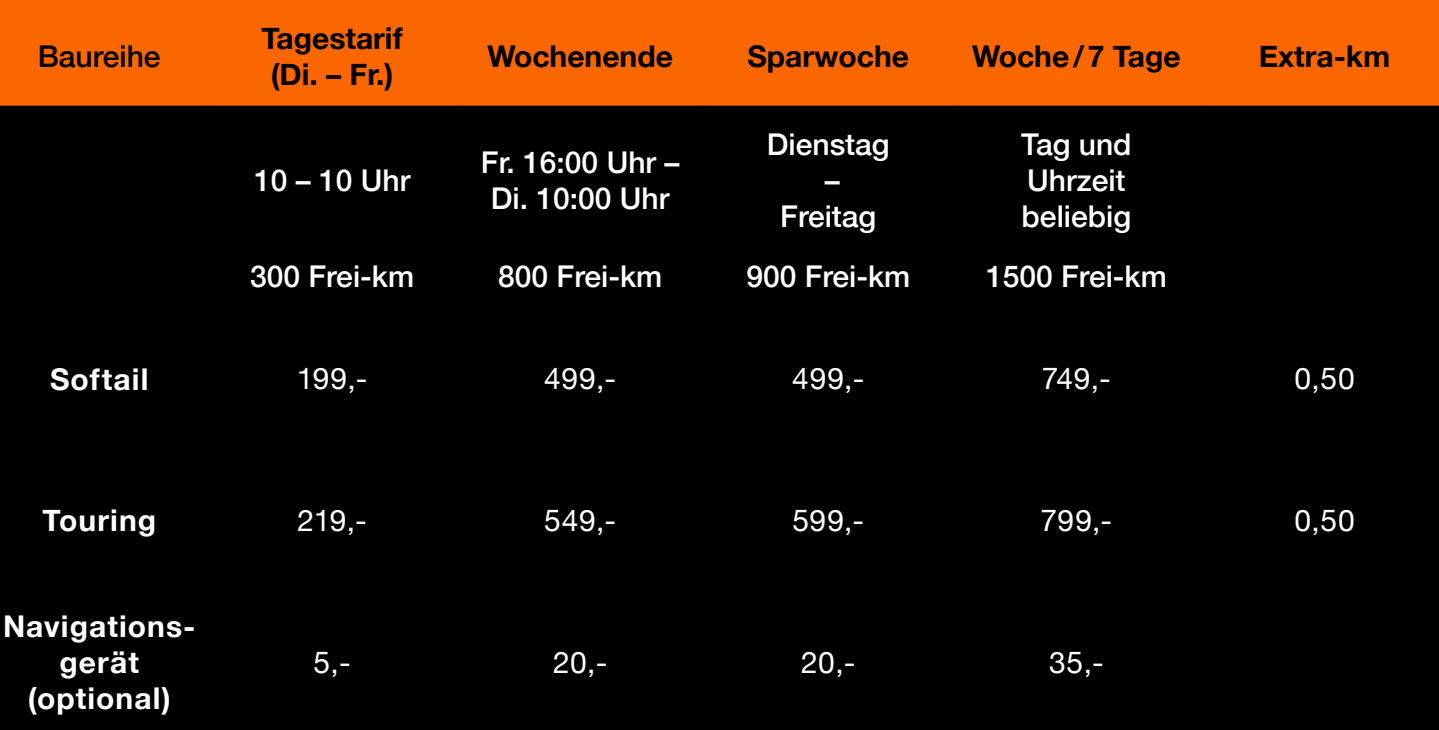
<style>
.page{position:relative;width:1439px;height:730px;background:#fff}
.page>*{position:absolute;margin:0;border:0;box-sizing:border-box;transform-origin:0 0}
.t1{font:500 30px/36px "Helvetica Neue";color:#fff;text-align:center}
.t2{font:30px "Helvetica Neue";letter-spacing:.025em;color:#fff}
.t3{font:700 30px/36px "Helvetica Neue";color:#000;text-align:center}
.t4{font:700 30px/36px "Helvetica Neue";letter-spacing:.035em;color:#fff;text-align:center}
.t5{font:500 30px "Helvetica Neue";color:#000}
</style>
<div class="page">
<div style="left:0;top:0;width:1439px;height:106px;background:#fa6600"></div>
<div style="left:0;top:106px;width:1439px;height:197px;background:#000"></div>
<div style="left:0;top:305px;width:1439px;height:423px;background:#000"></div>
<hr style="left:207px;top:106px;width:2px;height:140px;background:#000">
<hr style="left:455px;top:106px;width:2px;height:140px;background:#000">
<hr style="left:703px;top:106px;width:2px;height:140px;background:#000">
<hr style="left:951px;top:106px;width:2px;height:140px;background:#000">
<hr style="left:1199px;top:106px;width:2px;height:140px;background:#000">
<hr style="left:0;top:246px;width:208px;height:3px;background:#000">
<hr style="left:208px;top:246px;width:248px;height:3px;background:#000">
<hr style="left:207px;top:249px;width:2px;height:54px;background:#000">
<hr style="left:456px;top:246px;width:248px;height:3px;background:#000">
<hr style="left:455px;top:249px;width:2px;height:54px;background:#000">
<hr style="left:704px;top:246px;width:248px;height:3px;background:#000">
<hr style="left:703px;top:249px;width:2px;height:54px;background:#000">
<hr style="left:952px;top:246px;width:248px;height:3px;background:#000">
<hr style="left:951px;top:249px;width:2px;height:54px;background:#000">
<hr style="left:1200px;top:246px;width:239px;height:3px;background:#000">
<hr style="left:1199px;top:249px;width:2px;height:54px;background:#000">
<hr style="left:0;top:303px;width:208px;height:2px;background:#000">
<hr style="left:208px;top:303px;width:248px;height:2px;background:#000">
<hr style="left:207px;top:305px;width:2px;height:140px;background:#000">
<hr style="left:456px;top:303px;width:248px;height:2px;background:#000">
<hr style="left:455px;top:305px;width:2px;height:140px;background:#000">
<hr style="left:704px;top:303px;width:248px;height:2px;background:#000">
<hr style="left:703px;top:305px;width:2px;height:140px;background:#000">
<hr style="left:952px;top:303px;width:248px;height:2px;background:#000">
<hr style="left:951px;top:305px;width:2px;height:140px;background:#000">
<hr style="left:1200px;top:303px;width:239px;height:2px;background:#000">
<hr style="left:1199px;top:305px;width:2px;height:140px;background:#000">
<hr style="left:0;top:445px;width:208px;height:2px;background:#000">
<hr style="left:208px;top:445px;width:248px;height:2px;background:#000">
<hr style="left:207px;top:447px;width:2px;height:139px;background:#000">
<hr style="left:456px;top:445px;width:248px;height:2px;background:#000">
<hr style="left:455px;top:447px;width:2px;height:139px;background:#000">
<hr style="left:704px;top:445px;width:248px;height:2px;background:#000">
<hr style="left:703px;top:447px;width:2px;height:139px;background:#000">
<hr style="left:952px;top:445px;width:248px;height:2px;background:#000">
<hr style="left:951px;top:447px;width:2px;height:139px;background:#000">
<hr style="left:1200px;top:445px;width:239px;height:2px;background:#000">
<hr style="left:1199px;top:447px;width:2px;height:139px;background:#000">
<hr style="left:0;top:586px;width:208px;height:3px;background:#000">
<hr style="left:208px;top:586px;width:248px;height:3px;background:#000">
<hr style="left:207px;top:589px;width:2px;height:139px;background:#000">
<hr style="left:456px;top:586px;width:248px;height:3px;background:#000">
<hr style="left:455px;top:589px;width:2px;height:139px;background:#000">
<hr style="left:704px;top:586px;width:248px;height:3px;background:#000">
<hr style="left:703px;top:589px;width:2px;height:139px;background:#000">
<hr style="left:952px;top:586px;width:248px;height:3px;background:#000">
<hr style="left:951px;top:589px;width:2px;height:139px;background:#000">
<hr style="left:1200px;top:586px;width:239px;height:3px;background:#000">
<hr style="left:1199px;top:589px;width:2px;height:139px;background:#000">
<hr style="left:0;top:728px;width:208px;height:2px;background:#000">
<hr style="left:208px;top:728px;width:248px;height:2px;background:#000">
<hr style="left:456px;top:728px;width:248px;height:2px;background:#000">
<hr style="left:704px;top:728px;width:248px;height:2px;background:#000">
<hr style="left:952px;top:728px;width:248px;height:2px;background:#000">
<hr style="left:1200px;top:728px;width:239px;height:2px;background:#000">
<p class="t5" style="left:38px;top:32px;width:124px">Baureihe</p>
<p class="t3" style="left:261px;top:21px;width:143px">Tagestarif (Di. – Fr.)</p>
<p class="t1" style="left:254px;top:160px;width:158px">10 – 10 Uhr</p>
<p class="t3" style="left:487px;top:39px;width:187px">Wochenende</p>
<p class="t3" style="left:747px;top:39px;width:163px">Sparwoche</p>
<p class="t3" style="left:972px;top:39px;width:210px">Woche/7 Tage</p>
<p class="t3" style="left:1258px;top:39px;width:133px">Extra-km</p>
<p class="t1" style="left:481px;top:142px;width:200px">Fr. 16:00 Uhr –<br>Di. 10:00 Uhr</p>
<p class="t1" style="left:767px;top:124px;width:124px">Dienstag –<br>Freitag</p>
<p class="t1" style="left:1021px;top:124px;width:112px;text-align:left">Tag und<br>Uhrzeit beliebig</p>
<p class="t1" style="left:250px;top:256px;width:165px">300 Frei-km</p>
<p class="t1" style="left:498px;top:256px;width:165px">800 Frei-km</p>
<p class="t1" style="left:746px;top:256px;width:165px">900 Frei-km</p>
<p class="t1" style="left:986px;top:256px;width:182px">1500 Frei-km</p>
<p class="t4" style="left:50px;top:362px;width:100px">Softail</p>
<p class="t2" style="left:297px;top:357px;width:72px">199,-</p>
<p class="t2" style="left:544px;top:357px;width:74px">499,-</p>
<p class="t2" style="left:792px;top:357px;width:74px">499,-</p>
<p class="t2" style="left:1042px;top:357px;width:70px">749,-</p>
<p class="t2" style="left:1294px;top:357px;width:62px">0,50</p>
<p class="t4" style="left:42px;top:503px;width:115px">Touring</p>
<p class="t2" style="left:297px;top:499px;width:71px">219,-</p>
<p class="t2" style="left:544px;top:499px;width:73px">549,-</p>
<p class="t2" style="left:792px;top:499px;width:73px">599,-</p>
<p class="t2" style="left:1040px;top:499px;width:73px">799,-</p>
<p class="t2" style="left:1294px;top:499px;width:62px">0,50</p>
<p class="t4" style="left:3px;top:609px;width:194px">Navigations&shy;gerät (optional)</p>
<p class="t2" style="left:313px;top:640px;width:39px">5,-</p>
<p class="t2" style="left:553px;top:640px;width:56px">20,-</p>
<p class="t2" style="left:801px;top:640px;width:56px">20,-</p>
<p class="t2" style="left:1049px;top:640px;width:56px">35,-</p>
</div>
